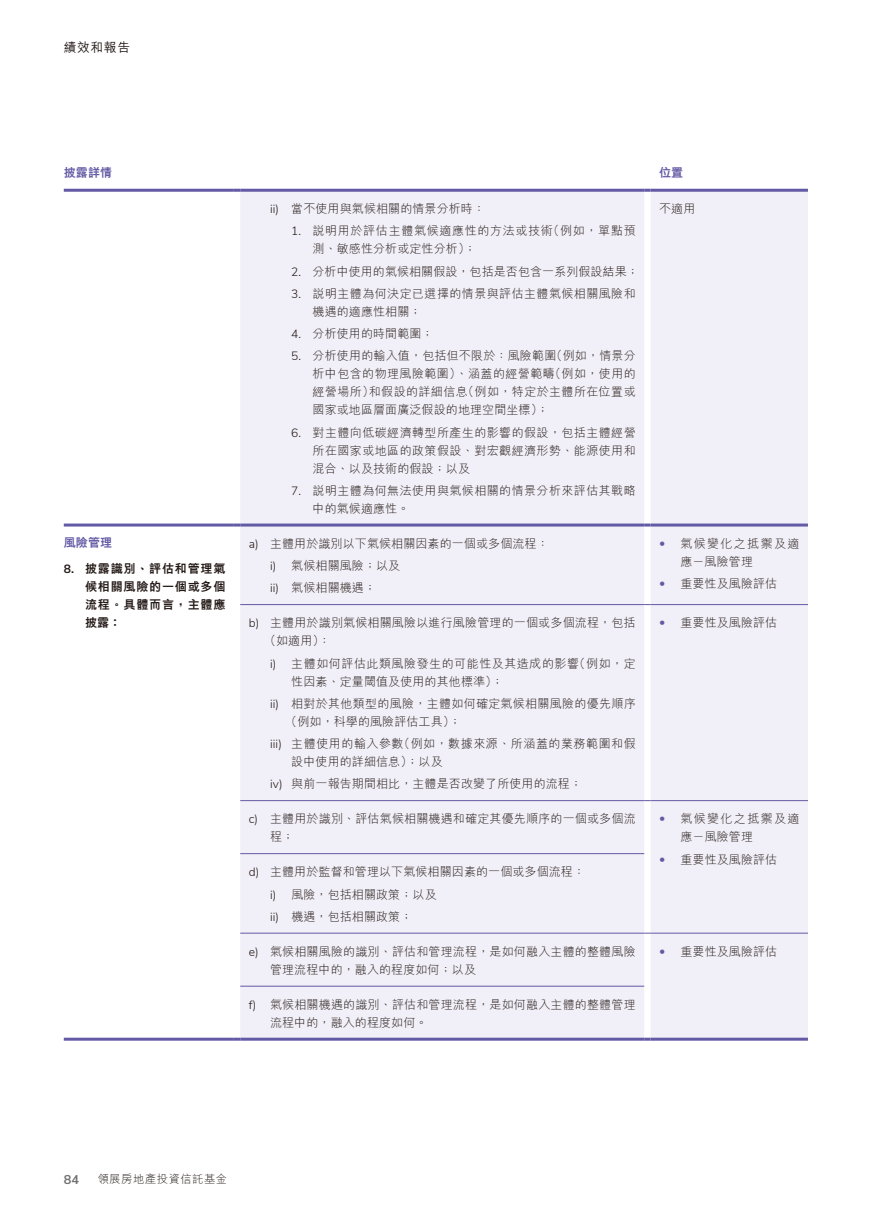
<style>
.page{position:relative;width:893px;height:1212px;background:#fff}
.page>*{position:absolute;margin:0;border:0;box-sizing:border-box;transform-origin:0 0}
.t1{font:500 12.75px "M Hei HK";letter-spacing:.05em;color:#231916}
.t2{font:700 12.75px "Nunito Sans";color:#727272}
.t3{font:300 12px/18px "M Hei HK";letter-spacing:.015em;color:#231916}
.t4{font:300 12px/18px "M Hei HK";letter-spacing:.045em;color:#231916}
.t5{font:300 12px/18px "M Hei HK";letter-spacing:.035em;color:#231916}
.t6{font:300 12px/18px "M Hei HK";letter-spacing:.055em;color:#231916}
.t7{font:800 12px/18px "M Hei HK";letter-spacing:.07em;color:#231916;text-align:justify}
.t8{font:300 12px/18px "M Hei HK";letter-spacing:.115em;color:#231916}
.t9{font:800 12px "M Hei HK";letter-spacing:.01em;color:#635aa5}
.t10{font:300 11.25px "M Hei HK";letter-spacing:.05em;color:#231916}
.s1{font-family:"Nunito Sans"}
.s2{font-family:"Nunito Sans";font-weight:700}
.s3{font-family:"Nunito Sans";color:#635aa5}
</style>
<div class="page">
<div style="left:240px;top:192px;width:568px;height:846px;background:#f1eff7"></div>
<hr style="left:240px;top:604px;width:404px;height:1px;background:#635aa5">
<hr style="left:651px;top:604px;width:157px;height:1px;background:#635aa5">
<hr style="left:64px;top:189px;width:170px;height:3px;background:#635aa5">
<svg style="left:234px;top:189px;width:6px;height:3px"></svg>
<hr style="left:240px;top:189px;width:404px;height:3px;background:#635aa5">
<svg style="left:644px;top:189px;width:7px;height:3px"></svg>
<hr style="left:651px;top:189px;width:157px;height:3px;background:#635aa5">
<hr style="left:240px;top:523px;width:404px;height:3px;background:#635aa5">
<svg style="left:644px;top:523px;width:7px;height:3px"></svg>
<hr style="left:651px;top:523px;width:157px;height:3px;background:#635aa5">
<svg style="left:644px;top:1038px;width:7px;height:3px"></svg>
<hr style="left:240px;top:1038px;width:404px;height:3px;background:#635aa5">
<hr style="left:240px;top:800px;width:404px;height:1px;background:#635aa5">
<hr style="left:240px;top:853px;width:404px;height:1px;background:#635aa5">
<hr style="left:240px;top:933px;width:404px;height:1px;background:#635aa5">
<hr style="left:240px;top:986px;width:404px;height:1px;background:#635aa5">
<hr style="left:64px;top:523px;width:170px;height:3px;background:#635aa5">
<hr style="left:64px;top:1038px;width:170px;height:3px;background:#635aa5">
<svg style="left:234px;top:523px;width:6px;height:3px"></svg>
<svg style="left:234px;top:1038px;width:6px;height:3px"></svg>
<hr style="left:651px;top:800px;width:157px;height:1px;background:#635aa5">
<hr style="left:651px;top:933px;width:157px;height:1px;background:#635aa5">
<hr style="left:651px;top:1038px;width:157px;height:3px;background:#635aa5">
<p class="t1" style="left:64px;top:38px;width:68px">績效和報告</p>
<p class="t9" style="left:64px;top:167px;width:50px">披露詳情</p>
<p class="t9" style="left:659px;top:167px;width:26px">位置</p>
<p class="t3" style="left:270px;top:199px;width:217px"><span class="s1">ii)</span> 當不使用與氣候相關的情景分析時：</p>
<p class="t6" style="left:313px;top:221px;width:325px;text-indent:-21px"><span class="s1">1.</span> 說明用於評估主體氣候適應性的方法或技術（例如，單點預測、敏感性分析或定性分析）；</p>
<p class="t3" style="left:291px;top:262px;width:349px"><span class="s1">2.</span> 分析中使用的氣候相關假設，包括是否包含一系列假設結果；</p>
<p class="t5" style="left:313px;top:284px;width:325px;text-indent:-21px"><span class="s1">3.</span> 說明主體為何決定已選擇的情景與評估主體氣候相關風險和機遇的適應性相關；</p>
<p class="t3" style="left:291px;top:324px;width:144px"><span class="s1">4.</span> 分析使用的時間範圍；</p>
<p class="t3" style="left:313px;top:346px;width:325px;text-align:justify;text-indent:-21px"><span class="s1">5.</span> 分析使用的輸入值，包括但不限於：風險範圍（例如，情景分析中包含的物理風險範圍）、涵蓋的經營範疇（例如，使用的經營場所）和假設的詳細信息（例如，特定於主體所在位置或國家或地區層面廣泛假設的地理空間坐標）；</p>
<p class="t3" style="left:313px;top:423px;width:325px;text-align:justify;text-indent:-21px"><span class="s1">6.</span> 對主體向低碳經濟轉型所產生的影響的假設，包括主體經營所在國家或地區的政策假設、對宏觀經濟形勢、能源使用和混合、以及技術的假設；以及</p>
<p class="t5" style="left:313px;top:481px;width:325px;text-indent:-21px"><span class="s1">7.</span> 說明主體為何無法使用與氣候相關的情景分析來評估其戰略中的氣候適應性。</p>
<p class="t3" style="left:659px;top:199px;width:38px">不適用</p>
<p class="t9" style="left:64px;top:536px;width:50px">風險管理</p>
<p class="t7" style="left:85px;top:560px;width:142px;text-indent:-21px"><span class="s2">8.</span> 披露識別、評估和管理氣候相關風險的一個或多個流程。具體而言，主體應披露：</p>
<p class="t3" style="left:270px;top:532px;width:280px;line-height:22.2px;text-indent:-21px"><span class="s1">a)</span> 主體用於識別以下氣候相關因素的一個或多個流程：<span class="s1">i)</span> 氣候相關風險；以及<br><span class="s1">ii)</span> 氣候相關機遇；</p>
<p class="t8" style="left:680px;top:534px;width:121px;text-indent:-21px"><span class="s3">•</span> 氣候變化之抵禦及適應－風險管理</p>
<p class="t3" style="left:659px;top:574px;width:120px"><span class="s3">•</span> 重要性及風險評估</p>
<p class="t3" style="left:264px;top:613px;width:373px;text-indent:-15px"><span class="s1">b)</span> 主體用於識別氣候相關風險以進行風險管理的一個或多個流程，包括（如適用）：</p>
<p class="t4" style="left:291px;top:654px;width:346px;text-indent:-21px"><span class="s1">i)</span> 主體如何評估此類風險發生的可能性及其造成的影響（例如，定性因素、定量閾值及使用的其他標準）；</p>
<p class="t3" style="left:285px;top:694px;width:352px;text-indent:-15px"><span class="s1">ii)</span> 相對於其他類型的風險，主體如何確定氣候相關風險的優先順序（例如，科學的風險評估工具）；</p>
<p class="t4" style="left:291px;top:734px;width:346px;text-indent:-21px"><span class="s1">iii)</span> 主體使用的輸入參數（例如，數據來源、所涵蓋的業務範圍和假設中使用的詳細信息）；以及</p>
<p class="t3" style="left:270px;top:774px;width:314px"><span class="s1">iv)</span> 與前一報告期間相比，主體是否改變了所使用的流程；</p>
<p class="t3" style="left:659px;top:613px;width:120px"><span class="s3">•</span> 重要性及風險評估</p>
<p class="t3" style="left:270px;top:809px;width:367px;text-indent:-21px"><span class="s1">c)</span> 主體用於識別、評估氣候相關機遇和確定其優先順序的一個或多個流程；</p>
<p class="t8" style="left:680px;top:809px;width:121px;text-indent:-21px"><span class="s3">•</span> 氣候變化之抵禦及適應－風險管理</p>
<p class="t3" style="left:659px;top:850px;width:120px"><span class="s3">•</span> 重要性及風險評估</p>
<p class="t3" style="left:270px;top:860px;width:317px;line-height:22.2px;text-indent:-21px"><span class="s1">d)</span> 主體用於監督和管理以下氣候相關因素的一個或多個流程：<span class="s1">i)</span> 風險，包括相關政策；以及<br><span class="s1">ii)</span> 機遇，包括相關政策；</p>
<p class="t3" style="left:270px;top:942px;width:367px;text-indent:-21px"><span class="s1">e)</span> 氣候相關風險的識別、評估和管理流程，是如何融入主體的整體風險管理流程中的，融入的程度如何；以及</p>
<p class="t3" style="left:659px;top:942px;width:120px"><span class="s3">•</span> 重要性及風險評估</p>
<p class="t3" style="left:270px;top:995px;width:367px;text-indent:-21px"><span class="s1">f)</span> 氣候相關機遇的識別、評估和管理流程，是如何融入主體的整體管理流程中的，融入的程度如何。</p>
<p class="t2" style="left:64px;top:1170px;width:17px">84</p>
<p class="t10" style="left:98px;top:1171px;width:131px">領展房地產投資信託基金</p>
</div>
